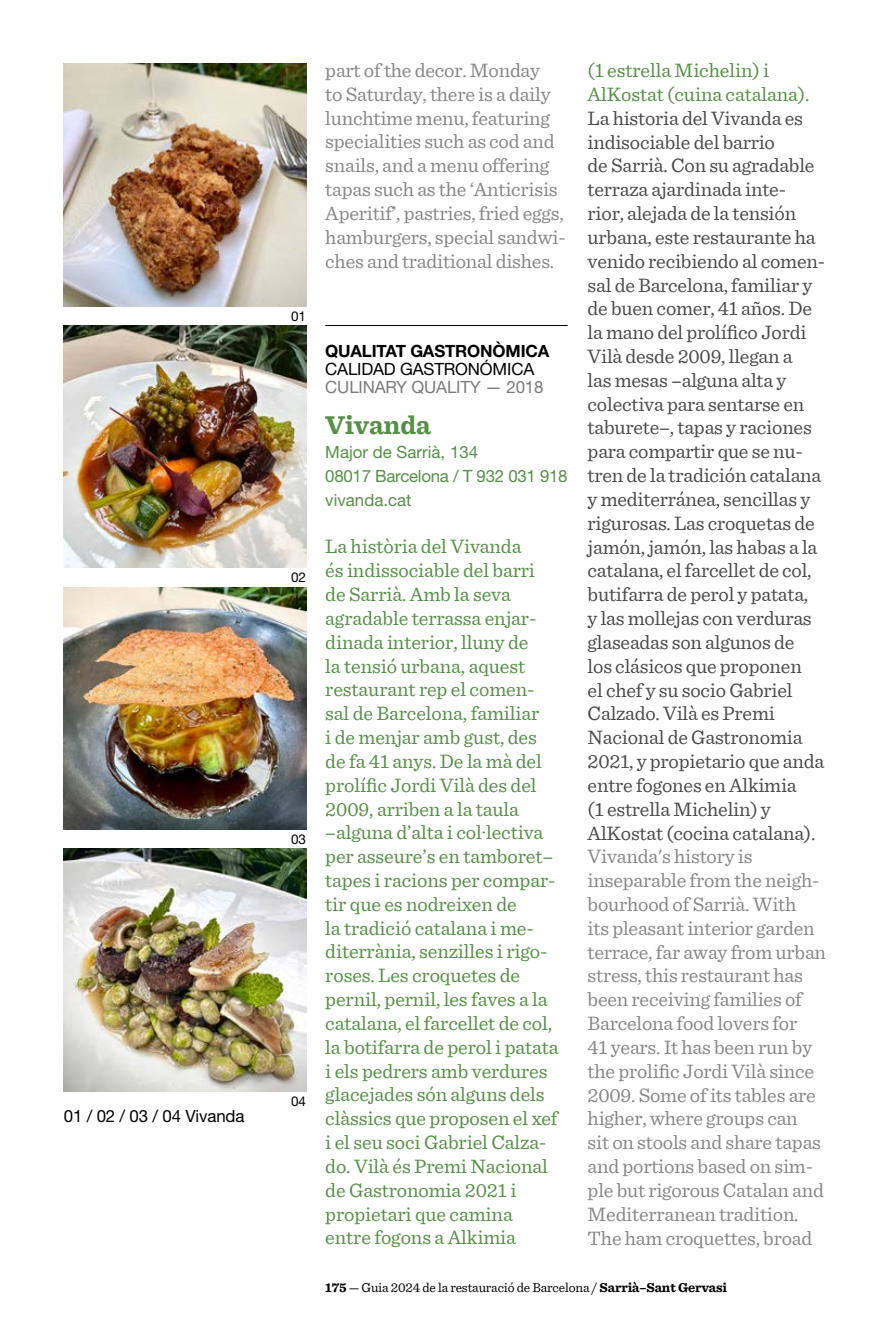
<style>
.page{position:relative;width:893px;height:1340px;background:#fff}
.page>*{position:absolute;margin:0;border:0;box-sizing:border-box;transform-origin:0 0}
.Text_seguit_anglès{font:700 27px "Sentinel";letter-spacing:-.01em;color:#559046}
.TEXT_SEGUIT_CATALÀ{font:20.25px/23.8px "Sentinel";letter-spacing:-.005em;color:#559046}
.TEXT_SEGUIT_CASTELLÀ{font:20.25px/23.8px "Sentinel";letter-spacing:-.01em;color:#4a4a49}
.TEXT_SEGUIT_ANGLÈS{font:20.25px/23.8px "Sentinel";letter-spacing:-.01em;color:#878787}
.FILET{font:700 16.88px/18px "Helvetica Neue LT Std";letter-spacing:-.01em;color:#000}
.TEXT_SEGUIT_CATALÀ-2{font:16.88px "Helvetica Neue LT Std";color:#559046}
.CODI___TELF{font:16.88px "Helvetica Neue LT Std";letter-spacing:-.015em;color:#559046}
.Text_seguit_anglès-2{font:16.88px "Helvetica Neue LT Std";letter-spacing:-.01em;color:#7c7b7b}
.Peus_de_foto{font:16.88px "Helvetica Neue LT Std";letter-spacing:-.01em;color:#000}
.t1{font:13.5px "Sentinel";letter-spacing:-.01em;color:#000}
.t2{font:13.5px "Helvetica Neue LT Std";color:#000}
.s1{font-weight:400}
.s2{font-weight:700}
</style>
<div class="page">
<hr style="left:325px;top:325px;width:243px;height:1px;background:#000">
<img style="left:64px;top:64px;width:242px;height:242px">
<img style="left:64px;top:325px;width:242px;height:243px">
<img style="left:64px;top:587px;width:242px;height:242px">
<img style="left:64px;top:848px;width:242px;height:243px">
<p class="Peus_de_foto" style="left:64px;top:1106px;width:182px">01 / 02 / 03 / 04 Vivanda</p>
<p class="t2" style="left:291px;top:308px;width:17px">01</p>
<p class="t2" style="left:291px;top:569px;width:17px">02</p>
<p class="t2" style="left:291px;top:831px;width:17px">03</p>
<p class="t2" style="left:291px;top:1092px;width:17px">04</p>
<p class="TEXT_SEGUIT_ANGLÈS" style="left:325px;top:57px;width:242px">part of the decor. Monday<br>to Saturday, there is a daily lunchtime menu, featuring specialities such as cod and snails, and a menu offering tapas such as the ‘Anticrisis<br>Aperitif’, pastries, fried eggs, hamburgers, special sandwi&shy;ches and traditional dishes.</p>
<p class="FILET" style="left:325px;top:342px;width:226px">QUALITAT GASTRONÒMICA<br><span class="s1">CALIDAD GASTRONÓMICA</span></p>
<p class="Text_seguit_anglès-2" style="left:325px;top:377px;width:220px">CULINARY QUALITY — 2018</p>
<p class="Text_seguit_anglès" style="left:325px;top:404px;width:107px">Vivanda</p>
<p class="TEXT_SEGUIT_CATALÀ-2" style="left:325px;top:442px;width:154px">Major de Sarrià, 134</p>
<p class="CODI___TELF" style="left:325px;top:466px;width:244px">08017 Barcelona / T 932 031 918</p>
<p class="TEXT_SEGUIT_CATALÀ-2" style="left:325px;top:490px;width:88px">vivanda.cat</p>
<p class="TEXT_SEGUIT_CATALÀ" style="left:325px;top:533px;width:235px">La història del Vivanda<br>és indissociable del barri de Sarrià. Amb la seva agradable terrassa enjar&shy;dinada interior, lluny de<br>la tensió urbana, aquest restaurant rep el comen&shy;sal de Barcelona, familiar<br>i de menjar amb gust, des de fa 41 anys. De la mà del prolífic Jordi Vilà des del<br>2009, arriben a la taula –alguna d’alta i col·lectiva per asseure’s en tamboret– tapes i racions per compar&shy;tir que es nodreixen de<br>la tradició catalana i me&shy;diterrània, senzilles i rigo&shy;roses. Les croquetes de pernil, pernil, les faves a la catalana, el farcellet de col, la botifarra de perol i patata i els pedrers amb verdures glacejades són alguns dels clàssics que proposen el xef i el seu soci Gabriel Calza&shy;do. Vilà és Premi Nacional de Gastronomia 2021 i propietari que camina entre fogons a Alkimia</p>
<p class="TEXT_SEGUIT_CATALÀ" style="left:588px;top:57px;width:223px">(1 estrella Michelin) i<br>AlKostat (cuina catalana).</p>
<p class="TEXT_SEGUIT_CASTELLÀ" style="left:588px;top:105px;width:239px">La historia del Vivanda es indisociable del barrio<br>de Sarrià. Con su agradable terraza ajardinada inte&shy;rior, alejada de la tensión urbana, este restaurante ha venido recibiendo al comen&shy;sal de Barcelona, familiar y de buen comer, 41 años. De la mano del prolífico Jordi<br>Vilà desde 2009, llegan a<br>las mesas –alguna alta y colectiva para sentarse en taburete–, tapas y raciones para compartir que se nu&shy;tren de la tradición catalana y mediterránea, sencillas y rigurosas. Las croquetas de jamón, jamón, las habas a la catalana, el farcellet de col, butifarra de perol y patata,<br>y las mollejas con verduras glaseadas son algunos de<br>los clásicos que proponen<br>el chef y su socio Gabriel<br>Calzado. Vilà es Premi<br>Nacional de Gastronomia<br>2021, y propietario que anda entre fogones en Alkimia<br>(1 estrella Michelin) y<br>AlKostat (cocina catalana).</p>
<p class="TEXT_SEGUIT_ANGLÈS" style="left:588px;top:843px;width:240px">Vivanda's history is inseparable from the neigh&shy;bourhood of Sarrià. With<br>its pleasant interior garden terrace, far away from urban stress, this restaurant has been receiving families of<br>Barcelona food lovers for<br>41 years. It has been run by the prolific Jordi Vilà since<br>2009. Some of its tables are higher, where groups can<br>sit on stools and share tapas and portions based on sim&shy;ple but rigorous Catalan and<br>Mediterranean tradition.<br>The ham croquettes, broad</p>
<p class="t1" style="left:325px;top:1277px;width:403px"><span class="s2">175</span> — Guia 2024 de la restauració de Barcelona / <span class="s2">Sarrià–Sant Gervasi</span></p>
</div>
